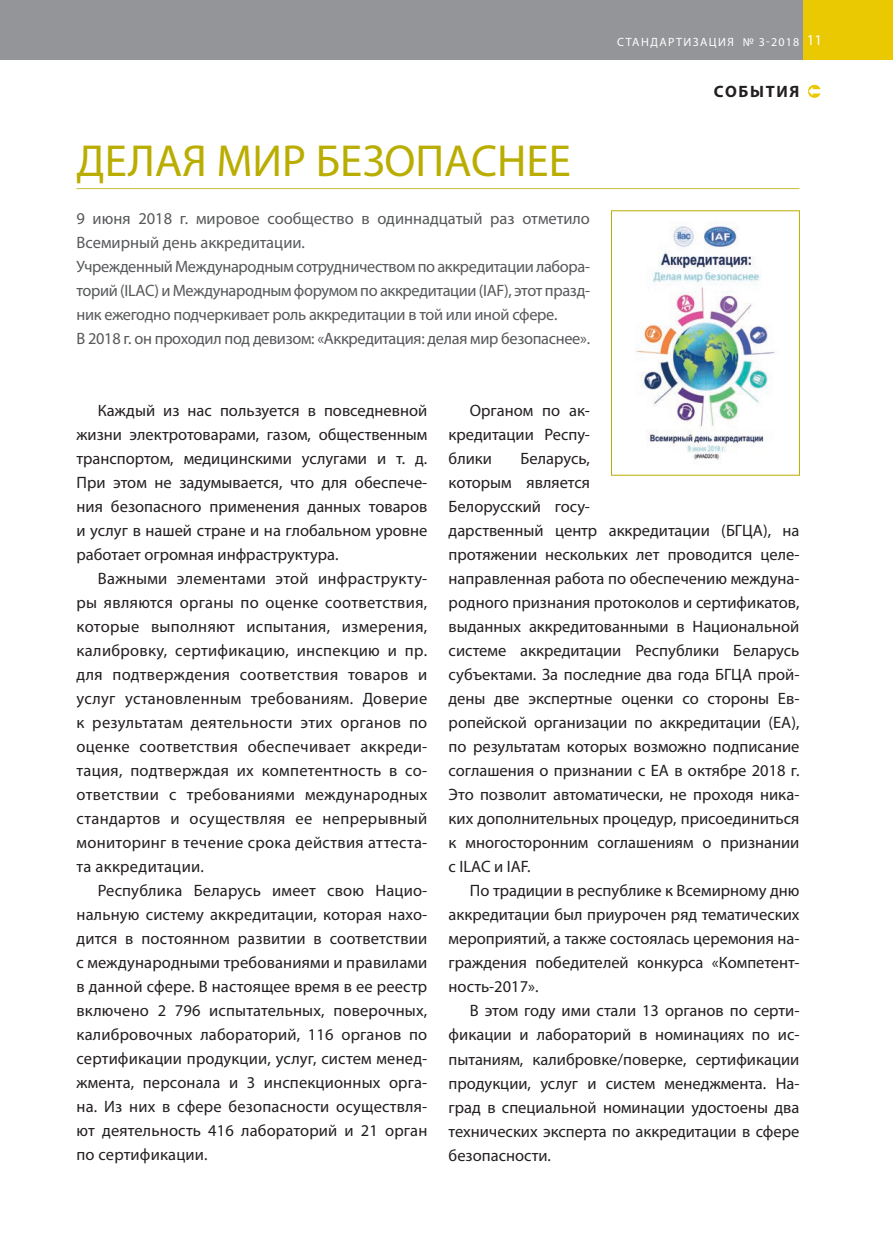
<style>
.page{position:relative;width:893px;height:1255px;background:#fff}
.page>*{position:absolute;margin:0;border:0;box-sizing:border-box;transform-origin:0 0}
.t1{font:45px "Myriad Pro";color:#baad01}
.t2{font:16.5px/24px "Myriad Pro";color:#231f20;text-align:justify}
.t3{font:16.5px/24px "Myriad Pro";letter-spacing:-.02em;color:#57585a}
.t4{font:700 16.5px "Myriad Pro";letter-spacing:.1em;color:#231f20}
.t5{font:12px "Myriad Pro";letter-spacing:.12em;color:#fff}
.s1{font-size:15px}
</style>
<div class="page">
<div style="left:0;top:0;width:893px;height:60px;background:#939598"></div>
<div style="left:804px;top:0;width:89px;height:60px;background:#eac802"></div>
<svg style="left:808px;top:85px;width:13px;height:13px"></svg>
<hr style="left:77px;top:188px;width:722px;height:1px;background:#c8bd3f">
<img style="left:635px;top:225px;width:140px;height:235px">
<div style="left:611px;top:210px;width:189px;height:265px;border:1px solid #baad01"></div>
<p class="t5" style="left:617px;top:34px;width:207px">СТАНДАРТИЗАЦИЯ № 3-2018 <span class="s1">11</span></p>
<h1 class="t1" style="left:77px;top:133px;width:496px">ДЕЛАЯ МИР БЕЗОПАСНЕЕ</h1>
<p class="t3" style="left:77px;top:206px;width:515px">9 июня 2018 г. мировое сообщество в одиннадцатый раз отметило Всемирный день аккредитации.<br>Учрежденный Международным сотрудничеством по аккредитации лабора&shy;торий (ILAC) и Международным форумом по аккредитации (IAF), этот празд&shy;ник ежегодно подчеркивает роль аккредитации в той или иной сфере.<br>В 2018 г. он проходил под девизом: «Аккредитация: делая мир безопаснее».</p>
<p class="t4" style="left:714px;top:81px;width:87px">СОБЫТИЯ</p>
<p class="t2" style="left:77px;top:398px;width:352px;text-indent:21px">Каждый из нас пользуется в повседневной жизни электротоварами, газом, общественным транспортом, медицинскими услугами и т. д.<br>При этом не задумывается, что для обеспече&shy;ния безопасного применения данных товаров и услуг в нашей стране и на глобальном уровне работает огромная инфраструктура.</p>
<p class="t2" style="left:77px;top:566px;width:352px;text-indent:21px">Важными элементами этой инфраструкту&shy;ры являются органы по оценке соответствия, которые выполняют испытания, измерения, калибровку, сертификацию, инспекцию и пр. для подтверждения соответствия товаров и услуг установленным требованиям. Доверие к результатам деятельности этих органов по оценке соответствия обеспечивает аккреди&shy;тация, подтверждая их компетентность в со&shy;ответствии с требованиями международных стандартов и осуществляя ее непрерывный мониторинг в течение срока действия аттеста&shy;та аккредитации.</p>
<p class="t2" style="left:77px;top:878px;width:352px;text-indent:21px">Республика Беларусь имеет свою Нацио&shy;нальную систему аккредитации, которая нахо&shy;дится в постоянном развитии в соответствии с международными требованиями и правилами в данной сфере. В настоящее время в ее реестр включено 2 796 испытательных, поверочных, калибровочных лабораторий, 116 органов по сертификации продукции, услуг, систем менед&shy;жмента, персонала и 3 инспекционных орга&shy;на. Из них в сфере безопасности осуществля&shy;ют деятельность 416 лабораторий и 21 орган по сертификации.</p>
<p class="t2" style="left:449px;top:398px;width:143px;text-indent:21px">Органом по ак&shy;кредитации Респу&shy;блики</p>
<p class="t2" style="left:449px;top:446px;width:352px;text-align:left;text-indent:72px">Беларусь,<br>которым является<br>Белорусский госу-<br>дарственный центр аккредитации (БГЦА), на протяжении нескольких лет проводится целе&shy;направленная работа по обеспечению междуна&shy;родного признания протоколов и сертификатов, выданных аккредитованными в Национальной системе аккредитации Республики Беларусь субъектами. За последние два года БГЦА прой&shy;дены две экспертные оценки со стороны Ев&shy;ропейской организации по аккредитации (ЕА), по результатам которых возможно подписание соглашения о признании с ЕА в октябре 2018 г.<br>Это позволит автоматически, не проходя ника&shy;ких дополнительных процедур, присоединиться к многосторонним соглашениям о признании с ILAC и IAF.</p>
<p class="t2" style="left:449px;top:878px;width:352px;text-indent:21px">По традиции в республике к Всемирному дню аккредитации был приурочен ряд тематических мероприятий, а также состоялась церемония на&shy;граждения победителей конкурса «Компетент&shy;ность-2017».</p>
<p class="t2" style="left:449px;top:998px;width:352px;text-indent:21px">В этом году ими стали 13 органов по серти&shy;фикации и лабораторий в номинациях по ис&shy;пытаниям, калибровке/поверке, сертификации продукции, услуг и систем менеджмента. На&shy;град в специальной номинации удостоены два технических эксперта по аккредитации в сфере безопасности.</p>
</div>
